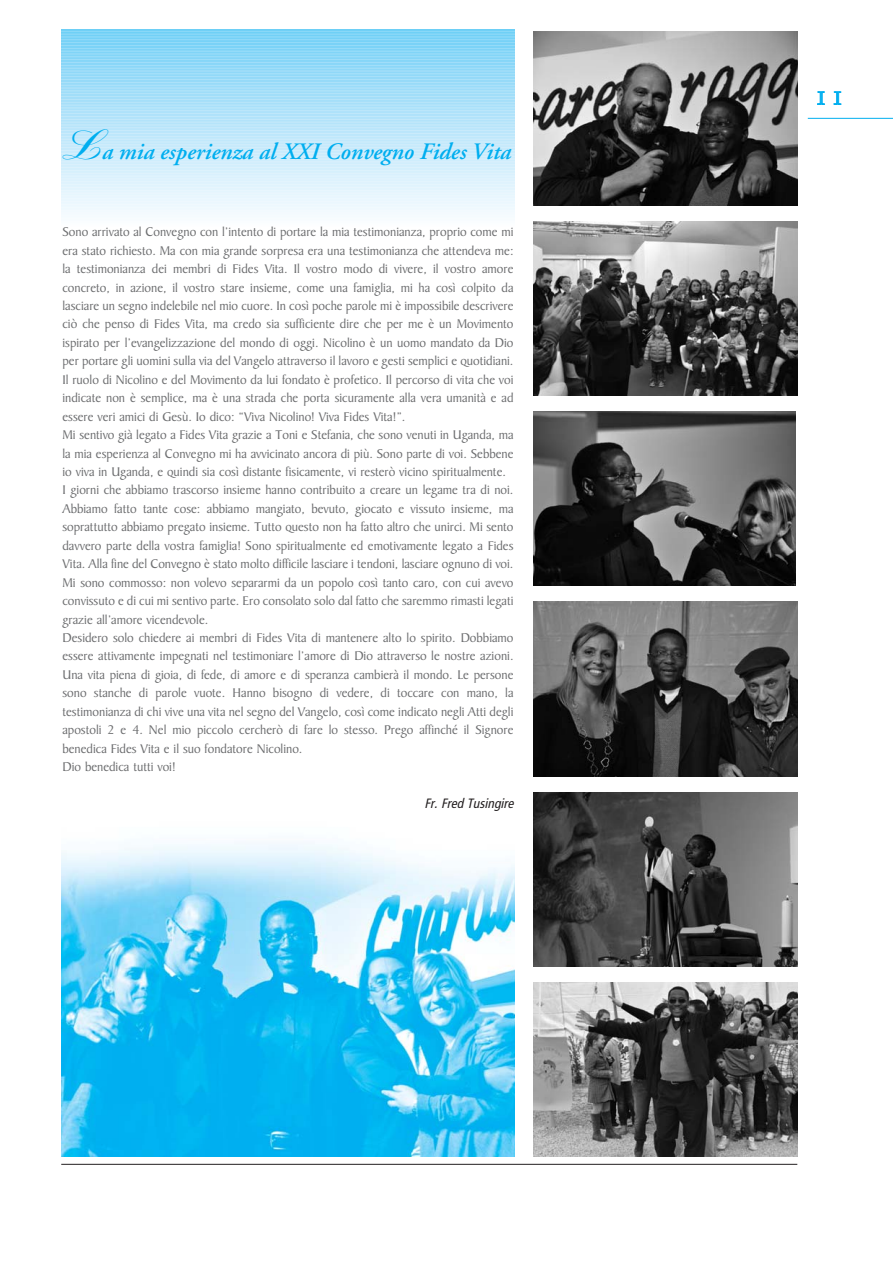
<style>
.page{position:relative;width:893px;height:1263px;background:#fff}
.page>*{position:absolute;margin:0;border:0;box-sizing:border-box;transform-origin:0 0}
.t1{font:30.75px "Democratica";color:#00aeef}
.t2{font:italic 600 23.55px "Adobe Garamond";color:#00aeef}
.t3{font:13.5px/18.5px "Baker Signet BT";color:#6d6e70}
.t4{font:italic condensed 13.5px "Frutiger";color:#231f20}
.s1{font-family:"Kuenstler Script";font-weight:900;font-style:normal;font-size:39.15px}
</style>
<div class="page">
<hr style="left:61px;top:1164px;width:736px;height:1px;background:#231f20">
<hr style="left:807px;top:118px;width:85px;height:1px;background:#00aeef">
<img style="left:533px;top:31px;width:264px;height:174px">
<img style="left:61px;top:843px;width:453px;height:314px">
<hr style="left:61px;top:30px;width:453px;height:2px;background:#6ecff6">
<hr style="left:61px;top:31px;width:453px;height:3px;background:#6fd0f6">
<hr style="left:61px;top:34px;width:453px;height:3px;background:#72d0f6">
<hr style="left:61px;top:37px;width:453px;height:3px;background:#75d1f7">
<hr style="left:61px;top:40px;width:453px;height:3px;background:#77d2f7">
<hr style="left:61px;top:42px;width:453px;height:2px;background:#79d2f7">
<hr style="left:61px;top:44px;width:453px;height:2px;background:#7ad2f7">
<hr style="left:61px;top:45px;width:453px;height:3px;background:#7bd3f7">
<hr style="left:61px;top:48px;width:453px;height:3px;background:#7ed3f7">
<hr style="left:61px;top:51px;width:453px;height:3px;background:#80d4f7">
<hr style="left:61px;top:54px;width:453px;height:3px;background:#83d5f7">
<hr style="left:61px;top:57px;width:453px;height:3px;background:#85d5f7">
<hr style="left:61px;top:60px;width:453px;height:3px;background:#88d6f8">
<hr style="left:61px;top:62px;width:453px;height:3px;background:#89d6f8">
<hr style="left:61px;top:65px;width:453px;height:3px;background:#8bd7f8">
<hr style="left:61px;top:68px;width:453px;height:3px;background:#8ed8f8">
<hr style="left:61px;top:71px;width:453px;height:3px;background:#90d8f8">
<hr style="left:61px;top:74px;width:453px;height:3px;background:#92d9f8">
<hr style="left:61px;top:77px;width:453px;height:3px;background:#95daf8">
<hr style="left:61px;top:79px;width:453px;height:2px;background:#96daf8">
<hr style="left:61px;top:81px;width:453px;height:2px;background:#97daf8">
<hr style="left:61px;top:82px;width:453px;height:3px;background:#98dbf8">
<hr style="left:61px;top:85px;width:453px;height:3px;background:#9adcf9">
<hr style="left:61px;top:88px;width:453px;height:3px;background:#9ddcf9">
<hr style="left:61px;top:91px;width:453px;height:3px;background:#9fddf9">
<hr style="left:61px;top:94px;width:453px;height:3px;background:#a1def9">
<hr style="left:61px;top:96px;width:453px;height:2px;background:#a3def9">
<hr style="left:61px;top:98px;width:453px;height:2px;background:#a4def9">
<hr style="left:61px;top:99px;width:453px;height:3px;background:#a5dff9">
<hr style="left:61px;top:102px;width:453px;height:3px;background:#a7dff9">
<hr style="left:61px;top:105px;width:453px;height:3px;background:#a9e0fa">
<hr style="left:61px;top:108px;width:453px;height:3px;background:#ace1fa">
<hr style="left:61px;top:111px;width:453px;height:3px;background:#aee2fa">
<hr style="left:61px;top:113px;width:453px;height:2px;background:#afe2fa">
<hr style="left:61px;top:115px;width:453px;height:2px;background:#b0e2fa">
<hr style="left:61px;top:116px;width:453px;height:3px;background:#b1e3fa">
<hr style="left:61px;top:119px;width:453px;height:3px;background:#b3e3fa">
<hr style="left:61px;top:122px;width:453px;height:3px;background:#b5e4fa">
<hr style="left:61px;top:125px;width:453px;height:3px;background:#b8e5fa">
<hr style="left:61px;top:128px;width:453px;height:3px;background:#bae6fb">
<hr style="left:61px;top:131px;width:453px;height:3px;background:#bce6fb">
<hr style="left:61px;top:133px;width:453px;height:3px;background:#bde7fb">
<hr style="left:61px;top:136px;width:453px;height:3px;background:#bfe8fb">
<hr style="left:61px;top:139px;width:453px;height:3px;background:#c1e8fb">
<hr style="left:61px;top:142px;width:453px;height:3px;background:#c3e9fb">
<hr style="left:61px;top:145px;width:453px;height:3px;background:#c6eafb">
<hr style="left:61px;top:148px;width:453px;height:3px;background:#c8eafb">
<hr style="left:61px;top:150px;width:453px;height:2px;background:#c9ebfc">
<hr style="left:61px;top:152px;width:453px;height:2px;background:#caebfc">
<hr style="left:61px;top:153px;width:453px;height:3px;background:#cbecfc">
<hr style="left:61px;top:156px;width:453px;height:3px;background:#cdecfc">
<hr style="left:61px;top:159px;width:453px;height:3px;background:#cfedfc">
<hr style="left:61px;top:162px;width:453px;height:3px;background:#d1eefc">
<hr style="left:61px;top:165px;width:453px;height:3px;background:#d3effc">
<hr style="left:61px;top:167px;width:453px;height:2px;background:#d4effc">
<hr style="left:61px;top:169px;width:453px;height:2px;background:#d5effc">
<hr style="left:61px;top:170px;width:453px;height:3px;background:#d6f0fc">
<hr style="left:61px;top:173px;width:453px;height:3px;background:#d9f0fd">
<hr style="left:61px;top:176px;width:453px;height:3px;background:#dbf1fd">
<hr style="left:61px;top:179px;width:453px;height:3px;background:#ddf2fd">
<hr style="left:61px;top:182px;width:453px;height:3px;background:#dff3fd">
<hr style="left:61px;top:184px;width:453px;height:2px;background:#e0f3fd">
<hr style="left:61px;top:186px;width:453px;height:2px;background:#e1f4fd">
<hr style="left:61px;top:187px;width:453px;height:3px;background:#e2f4fd">
<hr style="left:61px;top:190px;width:453px;height:3px;background:#e4f5fd">
<hr style="left:61px;top:193px;width:453px;height:3px;background:#e6f6fd">
<hr style="left:61px;top:196px;width:453px;height:3px;background:#e8f6fe">
<hr style="left:61px;top:199px;width:453px;height:3px;background:#eaf7fe">
<hr style="left:61px;top:201px;width:453px;height:2px;background:#ebf7fe">
<hr style="left:61px;top:203px;width:453px;height:2px;background:#ecf8fe">
<hr style="left:61px;top:204px;width:453px;height:3px;background:#edf8fe">
<hr style="left:61px;top:207px;width:453px;height:3px;background:#eff9fe">
<hr style="left:61px;top:210px;width:453px;height:3px;background:#f2fafe">
<hr style="left:61px;top:213px;width:453px;height:3px;background:#f4fbfe">
<hr style="left:61px;top:216px;width:453px;height:3px;background:#f6fcfe">
<hr style="left:61px;top:219px;width:453px;height:3px;background:#f8fcff">
<hr style="left:61px;top:221px;width:453px;height:3px;background:#fafdff">
<img style="left:533px;top:221px;width:264px;height:175px">
<img style="left:533px;top:412px;width:262px;height:174px">
<img style="left:533px;top:602px;width:264px;height:174px">
<img style="left:533px;top:792px;width:264px;height:174px">
<img style="left:533px;top:982px;width:264px;height:175px">
<p class="t2" style="left:63px;top:142px;width:450px"><span class="s1">L</span>a mia esperienza al XXI Convegno Fides Vita</p>
<p class="t3" style="left:62px;top:224px;width:452px">Sono arrivato al Convegno con l’intento di portare la mia testimonianza, proprio come mi era stato richiesto. Ma con mia grande sorpresa era una testimonianza che attendeva me: la testimonianza dei membri di Fides Vita. Il vostro modo di vivere, il vostro amore concreto, in azione, il vostro stare insieme, come una famiglia, mi ha così colpito da lasciare un segno indelebile nel mio cuore. In così poche parole mi è impossibile descrivere ciò che penso di Fides Vita, ma credo sia sufficiente dire che per me è un Movimento ispirato per l’evangelizzazione del mondo di oggi. Nicolino è un uomo mandato da Dio per portare gli uomini sulla via del Vangelo attraverso il lavoro e gesti semplici e quotidiani.<br>Il ruolo di Nicolino e del Movimento da lui fondato è profetico. Il percorso di vita che voi indicate non è semplice, ma è una strada che porta sicuramente alla vera umanità e ad essere veri amici di Gesù. Io dico: “Viva Nicolino! Viva Fides Vita!”.<br>Mi sentivo già legato a Fides Vita grazie a Toni e Stefania, che sono venuti in Uganda, ma la mia esperienza al Convegno mi ha avvicinato ancora di più. Sono parte di voi. Sebbene io viva in Uganda, e quindi sia così distante fisicamente, vi resterò vicino spiritualmente.<br>I giorni che abbiamo trascorso insieme hanno contribuito a creare un legame tra di noi.<br>Abbiamo fatto tante cose: abbiamo mangiato, bevuto, giocato e vissuto insieme, ma soprattutto abbiamo pregato insieme. Tutto questo non ha fatto altro che unirci. Mi sento davvero parte della vostra famiglia! Sono spiritualmente ed emotivamente legato a Fides Vita. Alla fine del Convegno è stato molto difficile lasciare i tendoni, lasciare ognuno di voi.<br>Mi sono commosso: non volevo separarmi da un popolo così tanto caro, con cui avevo convissuto e di cui mi sentivo parte. Ero consolato solo dal fatto che saremmo rimasti legati grazie all’amore vicendevole.<br>Desidero solo chiedere ai membri di Fides Vita di mantenere alto lo spirito. Dobbiamo essere attivamente impegnati nel testimoniare l’amore di Dio attraverso le nostre azioni.<br>Una vita piena di gioia, di fede, di amore e di speranza cambierà il mondo. Le persone sono stanche di parole vuote. Hanno bisogno di vedere, di toccare con mano, la testimonianza di chi vive una vita nel segno del Vangelo, così come indicato negli Atti degli apostoli 2 e 4. Nel mio piccolo cercherò di fare lo stesso. Prego affinché il Signore benedica Fides Vita e il suo fondatore Nicolino.<br>Dio benedica tutti voi!</p>
<p class="t4" style="left:424px;top:798px;width:93px">Fr.Fred Tusingire</p>
<p class="t1" style="left:815px;top:84px;width:30px">11</p>
</div>
